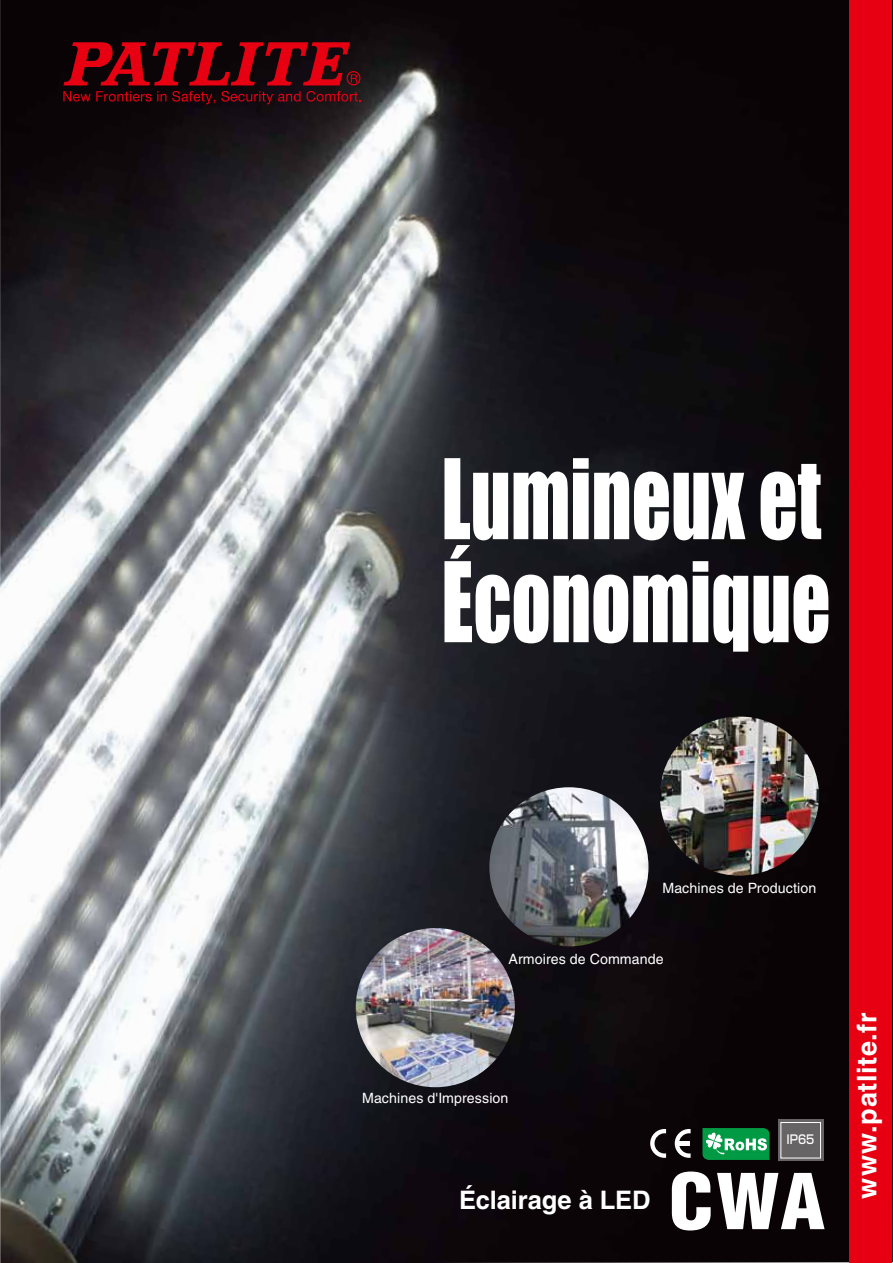
<style>
.page{position:relative;width:893px;height:1263px;background:#fff}
.page>*{position:absolute;margin:0;border:0;box-sizing:border-box;transform-origin:0 0}
.t1{font:102.45px/103.1px "Impact";color:#fff;scale:.75 1}
.t2{font:900 condensed 75px "Helvetica LT Std";color:#fff;scale:1.08 1}
.t3{font:700 27px "Helvetica";letter-spacing:.025em;color:#fff}
.t4{font:700 25.5px "Helvetica LT Std";letter-spacing:-.005em;color:#fff}
.t5{font:14.25px "Helvetica LT Std";letter-spacing:.01em;color:#fff}
.t6{font:500 12.15px "Shin Go Pro";color:#fff;scale:.88 1}
</style>
<div class="page">
<img style="left:0;top:0;width:893px;height:1263px">
<div style="left:849px;top:0;width:43px;height:1263px;background:#e60012"></div>
<svg style="left:63px;top:91px;width:103px;height:11px"></svg>
<svg style="left:172px;top:91px;width:43px;height:13px"></svg>
<svg style="left:221px;top:91px;width:140px;height:13px;background:#420b13"></svg>
<svg style="left:63px;top:42px;width:297px;height:43px;background:#6d030d"></svg>
<img style="left:356px;top:928px;width:159px;height:159px;border-radius:80px">
<img style="left:489px;top:787px;width:159px;height:159px;border-radius:80px">
<img style="left:660px;top:716px;width:159px;height:159px;border-radius:80px">
<div style="left:778px;top:1120px;width:45px;height:41px;background:#666464"></div>
<div style="left:781px;top:1122px;width:40px;height:36px;border:1px solid #fff"></div>
<svg style="left:702px;top:1128px;width:67px;height:32px"></svg>
<svg style="left:650px;top:1129px;width:16px;height:29px"></svg>
<svg style="left:675px;top:1129px;width:16px;height:29px"></svg>
<h1 class="t1" style="left:441px;top:445px;width:521px">Lumineux et<br>Économique</h1>
<p class="t5" style="left:662px;top:880px;width:155px">Machines de Production</p>
<p class="t5" style="left:508px;top:951px;width:157px">Armoires de Commande</p>
<p class="t5" style="left:362px;top:1090px;width:148px">Machines d'Impression</p>
<h3 class="t4" style="left:459px;top:1184px;width:193px">Éclairage à LED</h3>
<p class="t6" style="left:786px;top:1129px;width:33px">IP65</p>
<h2 class="t2" style="left:669px;top:1154px;width:146px">CWA</h2>
<h3 class="t3" style="left:850px;top:1199px;width:188px;rotate:-90deg">www.patlite.fr</h3>
</div>
